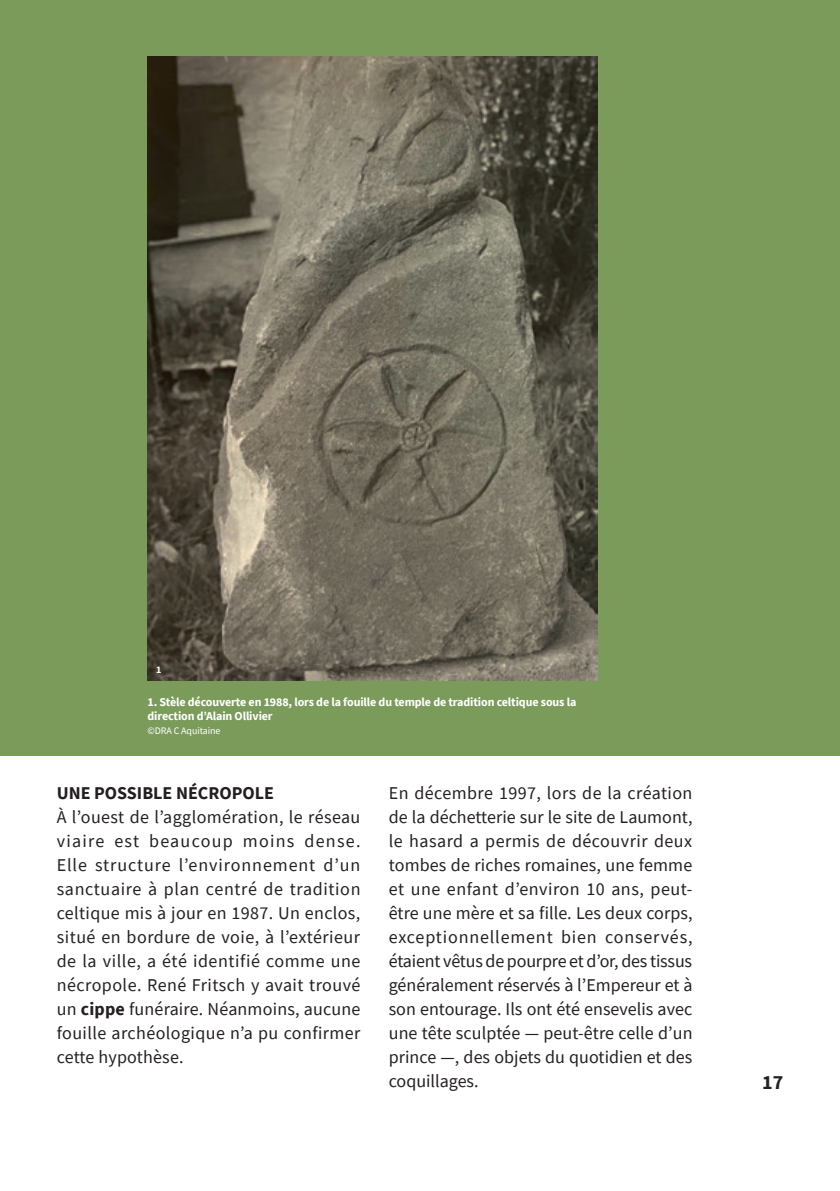
<style>
.page{position:relative;width:840px;height:1191px;background:#fff}
.page>*{position:absolute;margin:0;border:0;box-sizing:border-box;transform-origin:0 0}
.t1{font:700 20px "Source Sans Pro";color:#231f20}
.t2{font:18px/24px "Source Sans Pro";color:#231f20;text-align:justify}
.t3{font:700 18px "Source Sans Pro";color:#231f20}
.t4{font:700 12px/14px "Source Sans Pro";letter-spacing:-.01em;color:#fff}
.t5{font:10px "Source Sans Pro";letter-spacing:-.01em;color:#fff}
.t6{font:700 10px "Source Sans Pro";color:#fff}
.s1{font-weight:700}
</style>
<div class="page">
<div style="left:0;top:0;width:839px;height:755px;background:#7a9b5a"></div>
<img style="left:148px;top:57px;width:449px;height:623px">
<p class="t6" style="left:156px;top:663px;width:7px">1</p>
<p class="t4" style="left:147px;top:695px;width:430px">1. Stèle découverte en 1988, lors de la fouille du temple de tradition celtique sous la direction d’Alain Ollivier</p>
<p class="t5" style="left:147px;top:724px;width:74px">©DRA C Aquitaine</p>
<p class="t3" style="left:57px;top:781px;width:219px">UNE POSSIBLE NÉCROPOLE</p>
<p class="t2" style="left:57px;top:805px;width:305px">À l’ouest de l’agglomération, le réseau viaire est beaucoup moins dense.<br>Elle structure l’environnement d’un sanctuaire à plan centré de tradition celtique mis à jour en 1987. Un enclos, situé en bordure de voie, à l’extérieur de la ville, a été identifié comme une nécropole. René Fritsch y avait trouvé un <span class="s1">cippe</span> funéraire. Néanmoins, aucune fouille archéologique n’a pu confirmer cette hypothèse.</p>
<p class="t2" style="left:388px;top:781px;width:305px">En décembre 1997, lors de la création de la déchetterie sur le site de Laumont, le hasard a permis de découvrir deux tombes de riches romaines, une femme et une enfant d’environ 10 ans, peut&shy;être une mère et sa fille. Les deux corps, exceptionnellement bien conservés, étaient vêtus de pourpre et d’or, des tissus généralement réservés à l’Empereur et à son entourage. Ils ont été ensevelis avec une tête sculptée — peut-être celle d’un prince —, des objets du quotidien et des coquillages.</p>
<p class="t1" style="left:761px;top:1068px;width:23px">17</p>
</div>
